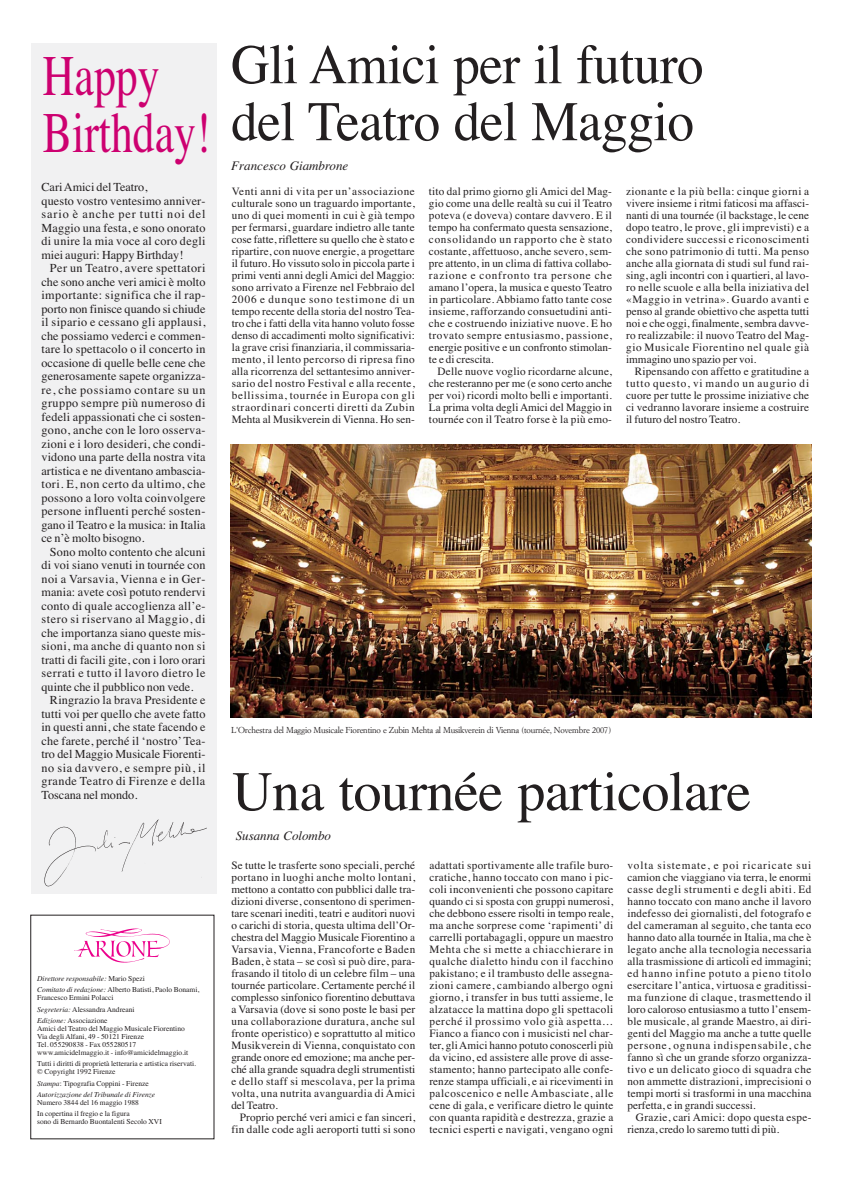
<style>
.page{position:relative;width:842px;height:1191px;background:#fff}
.page>*{position:absolute;margin:0;border:0;box-sizing:border-box;transform-origin:0 0}
.t1{font:57.4px/57px "Times";color:#cd0070;scale:.76 1}
.t2{font:56px/57px "Times";letter-spacing:-.01em;color:#231f20;scale:.95 1}
.t3{font:56px "Times";letter-spacing:-.01em;color:#231f20}
.t4{font:italic 13px "Times";color:#231f20}
.t5{font:12.2px/13.5px "Times";letter-spacing:.01em;color:#231f20}
.t6{font:12.2px "Times";letter-spacing:.04em;color:#231f20}
.t7{font:12.2px "Times";letter-spacing:.05em;color:#231f20}
.t8{font:12.2px "Times";letter-spacing:.045em;color:#231f20}
.t9{font:12.2px "Times";letter-spacing:.035em;color:#231f20}
.t10{font:11.2px/12px "Times";letter-spacing:.01em;color:#231f20;text-align:justify}
.t11{font:11.2px/12px "Times";letter-spacing:.03em;color:#231f20}
.t12{font:8.5px "Simoncini Garamond";letter-spacing:-.02em;color:#231f20}
.t13{font:7.5px/7.8px "Times";color:#231f20}
.t14{font:italic 7.5px/11.5px "Times";color:#231f20}
.s1{font-style:normal}
.s2{font-style:italic}
</style>
<div class="page">
<div style="left:31px;top:43px;width:186px;height:851px;background:#f1f1f2"></div>
<img style="left:44px;top:819px;width:163px;height:68px">
<img style="left:231px;top:444px;width:580px;height:274px">
<img style="left:74px;top:928px;width:96px;height:35px">
<h1 class="t1" style="left:43px;top:53px;width:222px">Happy<br>Birthday!</h1>
<p class="t5" style="left:41px;top:181px;width:166px">Cari Amici del Teatro,<br>questo vostro ventesimo anniver&shy;sario è anche per tutti noi del<br>Maggio una festa, e sono onorato di unire la mia voce al coro degli miei auguri: Happy Birthday!</p>
<p class="t5" style="left:41px;top:262px;width:166px;text-align:justify;text-indent:9px">Per un Teatro, avere spettatori che sono anche veri amici è molto importante: significa che il rap&shy;porto non finisce quando si chiude il sipario e cessano gli applausi, che possiamo vederci e commen&shy;tare lo spettacolo o il concerto in occasione di quelle belle cene che generosamente sapete organizza&shy;re, che possiamo contare su un gruppo sempre più numeroso di fedeli appassionati che ci sosten&shy;gono, anche con le loro osserva&shy;zioni e i loro desideri, che condi&shy;vidono una parte della nostra vita artistica e ne diventano ambascia&shy;tori. E, non certo da ultimo, che possono a loro volta coinvolgere persone influenti perché sosten&shy;gano il Teatro e la musica: in Italia ce n’è molto bisogno.</p>
<p class="t5" style="left:50px;top:546px;width:157px">Sono molto contento che alcuni</p>
<p class="t5" style="left:41px;top:559px;width:166px">di voi siano venuti in tournée con</p>
<p class="t6" style="left:41px;top:574px;width:166px">noi a Varsavia, Vienna e in Ger-</p>
<p class="t5" style="left:41px;top:586px;width:166px">mania: avete così potuto rendervi</p>
<p class="t5" style="left:41px;top:600px;width:166px">conto di quale accoglienza all’e-</p>
<p class="t7" style="left:41px;top:615px;width:166px">stero si riservano al Maggio, di</p>
<p class="t5" style="left:41px;top:627px;width:166px">che importanza siano queste mis-</p>
<p class="t9" style="left:41px;top:642px;width:166px">sioni, ma anche di quanto non si</p>
<p class="t5" style="left:41px;top:654px;width:166px">tratti di facili gite, con i loro orari</p>
<p class="t8" style="left:41px;top:669px;width:166px">serrati e tutto il lavoro dietro le</p>
<p class="t5" style="left:41px;top:681px;width:153px">quinte che il pubblico non vede.</p>
<p class="t5" style="left:50px;top:694px;width:157px">Ringrazio la brava Presidente e</p>
<p class="t5" style="left:41px;top:708px;width:166px">tutti voi per quello che avete fatto</p>
<p class="t5" style="left:41px;top:721px;width:166px">in questi anni, che state facendo e</p>
<p class="t5" style="left:41px;top:735px;width:166px">che farete, perché il ‘nostro’ Tea-</p>
<p class="t5" style="left:41px;top:748px;width:166px">tro del Maggio Musicale Fiorenti-</p>
<p class="t7" style="left:41px;top:763px;width:166px">no sia davvero, e sempre più, il</p>
<p class="t6" style="left:41px;top:777px;width:165px">grande Teatro di Firenze e della</p>
<p class="t5" style="left:41px;top:789px;width:97px">Toscana nel mondo.</p>
<p class="t14" style="left:37px;top:973px;width:164px">Direttore responsabile: <span class="s1">Mario Spezi<br></span>Comitato di redazione: <span class="s1">Alberto Batisti, Paolo Bonami,</span></p>
<p class="t13" style="left:37px;top:993px;width:99px;line-height:11.5px">Francesco Ermini Polacci<br><span class="s2">Segreteria:</span> Alessandra Andreani<br><span class="s2">Edizione:</span> Associazione</p>
<p class="t13" style="left:37px;top:1025px;width:153px">Amici del Teatro del Maggio Musicale Fiorentino Via degli Alfani, 49 - 50121 Firenze<br>Tel. 055290838 - Fax 055280517 www.amicidelmaggio.it - info@amicidelmaggio.it</p>
<p class="t13" style="left:37px;top:1060px;width:160px">Tutti i diritti di proprietà letteraria e artistica riservati. © Copyright 1992 Firenze</p>
<p class="t14" style="left:37px;top:1078px;width:119px">Stampa<span class="s1">: Tipografia Coppini - Firenze<br></span>Autorizzazione del Tribunale di Firenze</p>
<p class="t13" style="left:37px;top:1097px;width:103px;line-height:11.5px">Numero 3844 del 16 maggio 1988<br>In copertina il fregio e la figura</p>
<p class="t13" style="left:37px;top:1119px;width:126px">sono di Bernardo Buontalenti Secolo XVI</p>
<h2 class="t2" style="left:231px;top:41px;width:499px">Gli Amici per il futuro del Teatro del Maggio</h2>
<p class="t4" style="left:231px;top:161px;width:119px">Francesco Giambrone</p>
<p class="t10" style="left:232px;top:186px;width:185px">Venti anni di vita per un’associazione culturale sono un traguardo importante, uno di quei momenti in cui è già tempo per fermarsi, guardare indietro alle tante cose fatte, riflettere su quello che è stato e ripartire, con nuove energie, a progettare il futuro. Ho vissuto solo in piccola parte i primi venti anni degli Amici del Maggio: sono arrivato a Firenze nel Febbraio del 2006 e dunque sono testimone di un tempo recente della storia del nostro Tea&shy;tro che i fatti della vita hanno voluto fosse denso di accadimenti molto significativi: la grave crisi finanziaria, il commissaria&shy;mento, il lento percorso di ripresa fino alla ricorrenza del settantesimo anniver&shy;sario del nostro Festival e alla recente, bellissima, tournée in Europa con gli straordinari concerti diretti da Zubin Mehta al Musikverein di Vienna. Ho sen-</p>
<p class="t10" style="left:429px;top:186px;width:185px">tito dal primo giorno gli Amici del Mag&shy;gio come una delle realtà su cui il Teatro poteva (e doveva) contare davvero. E il tempo ha confermato questa sensazione, consolidando un rapporto che è stato costante, affettuoso, anche severo, sem&shy;pre attento, in un clima di fattiva collabo&shy;razione e confronto tra persone che amano l’opera, la musica e questo Teatro in particolare. Abbiamo fatto tante cose insieme, rafforzando consuetudini anti&shy;che e costruendo iniziative nuove. E ho trovato sempre entusiasmo, passione, energie positive e un confronto stimolan&shy;te e di crescita.</p>
<p class="t10" style="left:626px;top:186px;width:185px">zionante e la più bella: cinque giorni a vivere insieme i ritmi faticosi ma affasci&shy;nanti di una tournée (il backstage, le cene dopo teatro, le prove, gli imprevisti) e a condividere successi e riconoscimenti che sono patrimonio di tutti. Ma penso anche alla giornata di studi sul fund rai&shy;sing, agli incontri con i quartieri, al lavo&shy;ro nelle scuole e alla bella iniziativa del «Maggio in vetrina». Guardo avanti e penso al grande obiettivo che aspetta tutti noi e che oggi, finalmente, sembra davve&shy;ro realizzabile: il nuovo Teatro del Mag&shy;gio Musicale Fiorentino nel quale già immagino uno spazio per voi.</p>
<p class="t10" style="left:626px;top:366px;width:185px;text-indent:9px">Ripensando con affetto e gratitudine a tutto questo, vi mando un augurio di cuore per tutte le prossime iniziative che ci vedranno lavorare insieme a costruire il futuro del nostro Teatro.</p>
<p class="t10" style="left:429px;top:366px;width:185px;text-indent:9px">Delle nuove voglio ricordarne alcune, che resteranno per me (e sono certo anche per voi) ricordi molto belli e importanti.<br>La prima volta degli Amici del Maggio in tournée con il Teatro forse è la più emo-</p>
<p class="t12" style="left:231px;top:726px;width:382px">L'Orchestra del Maggio Musicale Fiorentino e Zubin Mehta al Musikverein di Vienna (tournée, Novembre 2007)</p>
<h2 class="t3" style="left:232px;top:771px;width:521px">Una tournée particolare</h2>
<p class="t4" style="left:236px;top:831px;width:97px">Susanna Colombo</p>
<p class="t10" style="left:231px;top:860px;width:185px">Se tutte le trasferte sono speciali, perché portano in luoghi anche molto lontani, mettono a contatto con pubblici dalle tra&shy;dizioni diverse, consentono di sperimen&shy;tare scenari inediti, teatri e auditori nuovi o carichi di storia, questa ultima dell’Or&shy;chestra del Maggio Musicale Fiorentino a Varsavia, Vienna, Francoforte e Baden Baden, è stata – se così si può dire, para&shy;frasando il titolo di un celebre film – una tournée particolare. Certamente perché il complesso sinfonico fiorentino debuttava a Varsavia (dove si sono poste le basi per una collaborazione duratura, anche sul fronte operistico) e soprattutto al mitico Musikverein di Vienna, conquistato con grande onore ed emozione; ma anche per&shy;ché alla grande squadra degli strumentisti e dello staff si mescolava, per la prima volta, una nutrita avanguardia di Amici del Teatro.</p>
<p class="t10" style="left:231px;top:1112px;width:185px;text-align:right">Proprio perché veri amici e fan sinceri, fin dalle code agli aeroporti tutti si sono</p>
<p class="t10" style="left:429px;top:860px;width:185px">adattati sportivamente alle trafile buro&shy;cratiche, hanno toccato con mano i pic&shy;coli inconvenienti che possono capitare quando ci si sposta con gruppi numerosi, che debbono essere risolti in tempo reale, ma anche sorprese come ‘rapimenti’ di carrelli portabagagli, oppure un maestro Mehta che si mette a chiacchierare in qualche dialetto hindu con il facchino pakistano; e il trambusto delle assegna&shy;zioni camere, cambiando albergo ogni giorno, i transfer in bus tutti assieme, le alzatacce la mattina dopo gli spettacoli perché il prossimo volo già aspetta… Fianco a fianco con i musicisti nel char&shy;ter, gli Amici hanno potuto conoscerli più da vicino, ed assistere alle prove di asse&shy;stamento; hanno partecipato alle confe&shy;renze stampa ufficiali, e ai ricevimenti in palcoscenico e nelle Ambasciate, alle cene di gala, e verificare dietro le quinte con quanta rapidità e destrezza, grazie a tecnici esperti e navigati, vengano ogni</p>
<p class="t10" style="left:627px;top:860px;width:185px">volta sistemate, e poi ricaricate sui camion che viaggiano via terra, le enormi casse degli strumenti e degli abiti. Ed hanno toccato con mano anche il lavoro indefesso dei giornalisti, del fotografo e del cameraman al seguito, che tanta eco hanno dato alla tournée in Italia, ma che è legato anche alla tecnologia necessaria alla trasmissione di articoli ed immagini; ed hanno infine potuto a pieno titolo esercitare l’antica, virtuosa e graditissi&shy;ma funzione di claque, trasmettendo il loro caloroso entusiasmo a tutto l’ensem&shy;ble musicale, al grande Maestro, ai diri&shy;genti del Maggio ma anche a tutte quelle persone, ognuna indispensabile, che fanno sì che un grande sforzo organizza&shy;tivo e un delicato gioco di squadra che non ammette distrazioni, imprecisioni o tempi morti si trasformi in una macchina perfetta, e in grandi successi.</p>
<p class="t11" style="left:627px;top:1112px;width:185px;text-indent:9px">Grazie, cari Amici: dopo questa espe&shy;rienza, credo lo saremo tutti di più.</p>
</div>
